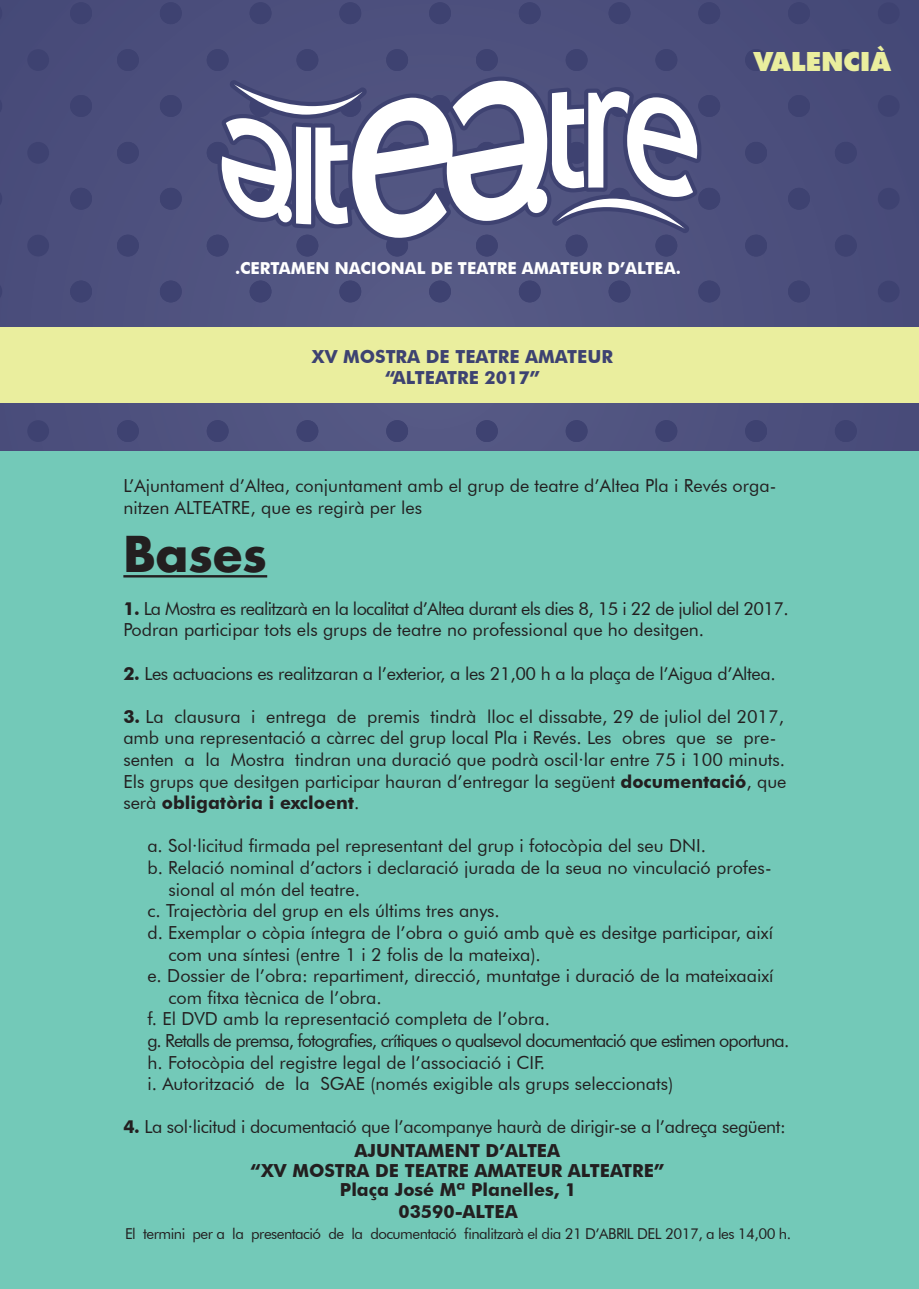
<style>
.page{position:relative;width:919px;height:1289px;background:#fff}
.page>*{position:absolute;margin:0;border:0;box-sizing:border-box;transform-origin:0 0}
.t1{font:700 48px "Futura Std";color:#231f20}
.t2{font:800 25.2px "Futura Std";color:#eaee9e}
.t3{font:18px/21.6px "Futura BT";color:#231f20}
.t4{font:18px "Futura BT";letter-spacing:-.02em;color:#231f20}
.t5{font:700 18px "Futura BT";color:#231f20}
.t6{font:18px "Futura BT";letter-spacing:-.05em;color:#231f20}
.t7{font:18px "Futura BT";letter-spacing:-.035em;color:#231f20}
.t8{font:700 18px "Futura BT";color:#3d4271}
.t9{font:700 16.5px "Futura BT";color:#fff}
.t10{font:15px "Futura BT";letter-spacing:-.035em;color:#231f20}
.s1{font-weight:700}
</style>
<div class="page">
<svg style="left:0;top:0;width:918px;height:451px;background:#4c507d"></svg>
<div style="left:877px;top:2px;width:22px;height:22px;background:#3e4271;border-radius:50%"></div>
<div style="left:877px;top:95px;width:22px;height:22px;background:#3e4271;border-radius:50%"></div>
<div style="left:877px;top:188px;width:22px;height:22px;background:#3e4271;border-radius:50%"></div>
<div style="left:877px;top:280px;width:22px;height:22px;background:#3e4271;border-radius:50%"></div>
<div style="left:788px;top:2px;width:21px;height:22px;background:#3e4271;border-radius:50%"></div>
<div style="left:788px;top:95px;width:21px;height:22px;background:#3e4271;border-radius:50%"></div>
<div style="left:788px;top:188px;width:21px;height:22px;background:#3e4271;border-radius:50%"></div>
<div style="left:788px;top:280px;width:21px;height:22px;background:#3e4271;border-radius:50%"></div>
<div style="left:834px;top:49px;width:22px;height:22px;background:#3e4271;border-radius:50%"></div>
<div style="left:834px;top:142px;width:22px;height:22px;background:#3e4271;border-radius:50%"></div>
<div style="left:834px;top:235px;width:22px;height:21px;background:#3e4271;border-radius:50%"></div>
<div style="left:834px;top:420px;width:22px;height:22px;background:#3e4271;border-radius:50%"></div>
<div style="left:698px;top:2px;width:22px;height:22px;background:#3e4271;border-radius:50%"></div>
<div style="left:698px;top:95px;width:22px;height:22px;background:#3e4271;border-radius:50%"></div>
<div style="left:698px;top:188px;width:22px;height:22px;background:#3e4271;border-radius:50%"></div>
<div style="left:698px;top:280px;width:22px;height:22px;background:#3e4271;border-radius:50%"></div>
<div style="left:745px;top:49px;width:22px;height:22px;background:#3e4271;border-radius:50%"></div>
<div style="left:745px;top:142px;width:22px;height:22px;background:#3e4271;border-radius:50%"></div>
<div style="left:745px;top:235px;width:22px;height:21px;background:#3e4271;border-radius:50%"></div>
<div style="left:745px;top:420px;width:22px;height:22px;background:#3e4271;border-radius:50%"></div>
<div style="left:608px;top:2px;width:22px;height:22px;background:#3e4271;border-radius:50%"></div>
<div style="left:608px;top:280px;width:22px;height:22px;background:#3e4271;border-radius:50%"></div>
<div style="left:655px;top:49px;width:22px;height:22px;background:#3e4271;border-radius:50%"></div>
<div style="left:655px;top:235px;width:22px;height:21px;background:#3e4271;border-radius:50%"></div>
<div style="left:655px;top:420px;width:22px;height:22px;background:#3e4271;border-radius:50%"></div>
<div style="left:519px;top:2px;width:21px;height:22px;background:#3e4271;border-radius:50%"></div>
<div style="left:519px;top:280px;width:21px;height:22px;background:#3e4271;border-radius:50%"></div>
<div style="left:565px;top:49px;width:22px;height:22px;background:#3e4271;border-radius:50%"></div>
<div style="left:565px;top:235px;width:22px;height:21px;background:#3e4271;border-radius:50%"></div>
<div style="left:565px;top:420px;width:22px;height:22px;background:#3e4271;border-radius:50%"></div>
<div style="left:429px;top:2px;width:22px;height:22px;background:#3e4271;border-radius:50%"></div>
<div style="left:429px;top:280px;width:22px;height:22px;background:#3e4271;border-radius:50%"></div>
<div style="left:476px;top:49px;width:21px;height:22px;background:#3e4271;border-radius:50%"></div>
<div style="left:476px;top:235px;width:21px;height:21px;background:#3e4271;border-radius:50%"></div>
<div style="left:476px;top:420px;width:21px;height:22px;background:#3e4271;border-radius:50%"></div>
<div style="left:339px;top:2px;width:22px;height:22px;background:#3e4271;border-radius:50%"></div>
<div style="left:339px;top:280px;width:22px;height:22px;background:#3e4271;border-radius:50%"></div>
<div style="left:386px;top:49px;width:22px;height:22px;background:#3e4271;border-radius:50%"></div>
<div style="left:386px;top:235px;width:22px;height:21px;background:#3e4271;border-radius:50%"></div>
<div style="left:386px;top:420px;width:22px;height:22px;background:#3e4271;border-radius:50%"></div>
<div style="left:250px;top:2px;width:21px;height:22px;background:#3e4271;border-radius:50%"></div>
<div style="left:250px;top:280px;width:21px;height:22px;background:#3e4271;border-radius:50%"></div>
<div style="left:296px;top:49px;width:22px;height:22px;background:#3e4271;border-radius:50%"></div>
<div style="left:296px;top:235px;width:22px;height:21px;background:#3e4271;border-radius:50%"></div>
<div style="left:296px;top:420px;width:22px;height:22px;background:#3e4271;border-radius:50%"></div>
<div style="left:160px;top:2px;width:22px;height:22px;background:#3e4271;border-radius:50%"></div>
<div style="left:160px;top:95px;width:22px;height:22px;background:#3e4271;border-radius:50%"></div>
<div style="left:160px;top:188px;width:22px;height:22px;background:#3e4271;border-radius:50%"></div>
<div style="left:160px;top:280px;width:22px;height:22px;background:#3e4271;border-radius:50%"></div>
<div style="left:207px;top:49px;width:21px;height:22px;background:#3e4271;border-radius:50%"></div>
<div style="left:207px;top:142px;width:21px;height:22px;background:#3e4271;border-radius:50%"></div>
<div style="left:207px;top:235px;width:21px;height:21px;background:#3e4271;border-radius:50%"></div>
<div style="left:207px;top:420px;width:21px;height:22px;background:#3e4271;border-radius:50%"></div>
<div style="left:70px;top:2px;width:22px;height:22px;background:#3e4271;border-radius:50%"></div>
<div style="left:70px;top:95px;width:22px;height:22px;background:#3e4271;border-radius:50%"></div>
<div style="left:70px;top:188px;width:22px;height:22px;background:#3e4271;border-radius:50%"></div>
<div style="left:70px;top:280px;width:22px;height:22px;background:#3e4271;border-radius:50%"></div>
<div style="left:117px;top:49px;width:22px;height:22px;background:#3e4271;border-radius:50%"></div>
<div style="left:117px;top:142px;width:22px;height:22px;background:#3e4271;border-radius:50%"></div>
<div style="left:117px;top:235px;width:22px;height:21px;background:#3e4271;border-radius:50%"></div>
<div style="left:117px;top:420px;width:22px;height:22px;background:#3e4271;border-radius:50%"></div>
<svg style="left:0;top:2px;width:2px;height:22px"></svg>
<svg style="left:0;top:95px;width:2px;height:22px"></svg>
<svg style="left:0;top:188px;width:2px;height:22px"></svg>
<svg style="left:0;top:280px;width:2px;height:22px"></svg>
<div style="left:27px;top:49px;width:22px;height:22px;background:#3e4271;border-radius:50%"></div>
<div style="left:27px;top:142px;width:22px;height:22px;background:#3e4271;border-radius:50%"></div>
<div style="left:27px;top:235px;width:22px;height:21px;background:#3e4271;border-radius:50%"></div>
<div style="left:27px;top:420px;width:22px;height:22px;background:#3e4271;border-radius:50%"></div>
<svg style="left:217px;top:77px;width:484px;height:165px"></svg>
<div style="left:0;top:451px;width:918px;height:837px;background:#73c9b8"></div>
<div style="left:0;top:327px;width:918px;height:76px;background:#eaee9e"></div>
<hr style="left:123px;top:575px;width:144px;height:2px;background:#231f20">
<p class="t2" style="left:753px;top:45px;width:139px">VALENCIÀ</p>
<p class="t9" style="left:235px;top:258px;width:447px">.CERTAMEN NACIONAL DE TEATRE AMATEUR D’ALTEA.</p>
<p class="t8" style="left:312px;top:345px;width:302px">XV MOSTRA DE TEATRE AMATEUR</p>
<p class="t8" style="left:385px;top:367px;width:156px">“ALTEATRE 2017”</p>
<p class="t3" style="left:123px;top:475px;width:654px">L’Ajuntament d’Altea, conjuntament amb el grup de teatre d’Altea Pla i Revés orga&shy;nitzen ALTEATRE, que es regirà per les</p>
<p class="t1" style="left:123px;top:521px;width:145px">Bases</p>
<p class="t7" style="left:123px;top:597px;width:667px"><span class="s1">1.</span> La Mostra es realitzarà en la localitat d’Altea durant els dies 8, 15 i 22 de juliol del 2017.</p>
<p class="t3" style="left:123px;top:619px;width:582px">Podran participar tots els grups de teatre no professional que ho desitgen.</p>
<p class="t4" style="left:123px;top:662px;width:653px"><span class="s1">2.</span> Les actuacions es realitzaran a l’exterior, a les 21,00 h a la plaça de l’Aigua d’Altea.</p>
<p class="t3" style="left:123px;top:705px;width:663px"><span class="s1">3.</span> La clausura i entrega de premis tindrà lloc el dissabte, 29 de juliol del 2017, amb una representació a càrrec del grup local Pla i Revés. Les obres que se pre&shy;senten a la Mostra tindran una duració que podrà oscil·lar entre 75 i 100 minuts.</p>
<p class="t3" style="left:123px;top:770px;width:664px">Els grups que desitgen participar hauran d’entregar la següent <span class="s1">documentació</span>, que serà <span class="s1">obligatòria i excloent</span>.</p>
<p class="t3" style="left:147px;top:835px;width:560px">a. Sol·licitud firmada pel representant del grup i fotocòpia del seu DNI.</p>
<p class="t3" style="left:168px;top:856px;width:604px;text-indent:-21px">b. Relació nominal d’actors i declaració jurada de la seua no vinculació profes&shy;sional al món del teatre.</p>
<p class="t3" style="left:147px;top:899px;width:354px">c. Trajectòria del grup en els últims tres anys.</p>
<p class="t3" style="left:168px;top:921px;width:606px;text-indent:-21px">d. Exemplar o còpia íntegra de l’obra o guió amb què es desitge participar, així com una síntesi (entre 1 i 2 folis de la mateixa).</p>
<p class="t3" style="left:168px;top:964px;width:606px;text-indent:-21px">e. Dossier de l’obra: repartiment, direcció, muntatge i duració de la mateixaaixí com fitxa tècnica de l’obra.</p>
<p class="t3" style="left:147px;top:1007px;width:404px">f. El DVD amb la representació completa de l’obra.</p>
<p class="t6" style="left:147px;top:1029px;width:643px">g. Retalls de premsa, fotografies, crítiques o qualsevol documentació que estimen oportuna.</p>
<p class="t3" style="left:147px;top:1051px;width:399px">h. Fotocòpia del registre legal de l’associació i CIF.</p>
<p class="t3" style="left:147px;top:1072px;width:527px">i. Autorització de la SGAE (només exigible als grups seleccionats)</p>
<p class="t4" style="left:123px;top:1115px;width:664px"><span class="s1">4.</span> La sol·licitud i documentació que l’acompanye haurà de dirigir-se a l’adreça següent:</p>
<p class="t5" style="left:354px;top:1139px;width:207px">AJUNTAMENT D’ALTEA</p>
<p class="t5" style="left:250px;top:1159px;width:415px">“XV MOSTRA DE TEATRE AMATEUR ALTEATRE”</p>
<p class="t5" style="left:340px;top:1178px;width:238px">Plaça José Mª Planelles, 1</p>
<p class="t5" style="left:398px;top:1200px;width:121px">03590-ALTEA</p>
<p class="t10" style="left:125px;top:1224px;width:667px">El termini per a la presentació de la documentació finalitzarà el dia 21 D’ABRIL DEL 2017, a les 14,00 h.</p>
</div>
